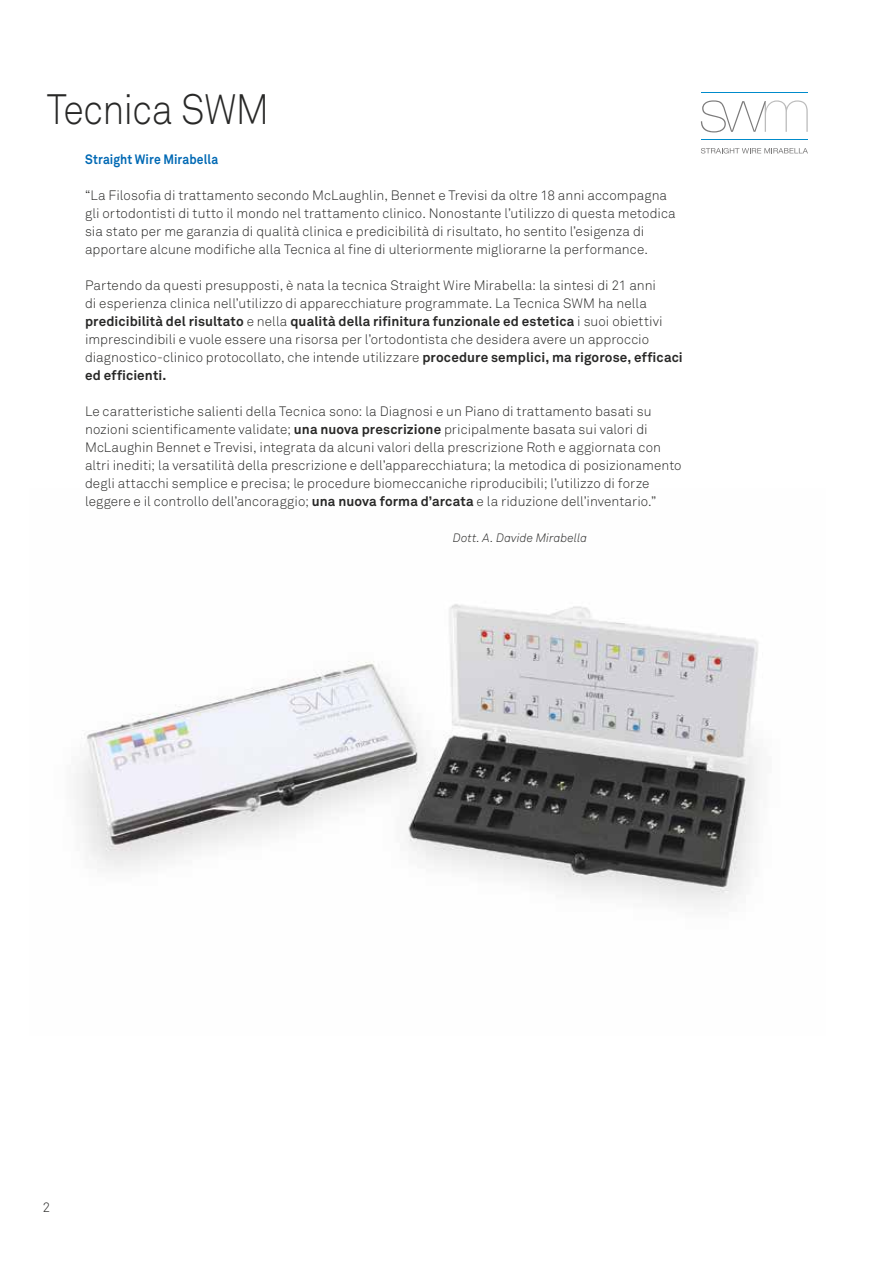
<style>
.page{position:relative;width:893px;height:1263px;background:#fff}
.page>*{position:absolute;margin:0;border:0;box-sizing:border-box;transform-origin:0 0}
.t1{font:42px "Akkurat Light Pro";letter-spacing:-.02em;color:#282827;scale:.9 1}
.t2{font:13.5px/18px "Akkurat Light Pro";letter-spacing:.005em;color:#282827}
.t3{font:700 13.5px "Akkurat Pro";letter-spacing:.005em;color:#282827}
.t4{font:700 13.5px "Akkurat Pro";letter-spacing:.01em;color:#0069b4;scale:.9 1}
.t5{font:italic 12px "Akkurat Light Pro";letter-spacing:.01em;color:#282827}
.s1{font-family:"Akkurat Light Pro";font-weight:400}
.s2{font-family:"Akkurat Pro";font-weight:700}
</style>
<div class="page">
<img style="left:76px;top:604px;width:682px;height:303px">
<hr style="left:701px;top:92px;width:107px;height:1px;background:#008bcb">
<hr style="left:701px;top:139px;width:107px;height:1px;background:#008bcb">
<svg style="left:701px;top:148px;width:107px;height:6px"></svg>
<svg style="left:701px;top:100px;width:107px;height:32px"></svg>
<h1 class="t1" style="left:47px;top:84px;width:249px">Tecnica SWM</h1>
<p class="t4" style="left:85px;top:151px;width:149px">Straight Wire Mirabella</p>
<p class="t2" style="left:85px;top:187px;width:592px">“La Filosofia di trattamento secondo McLaughlin, Bennet e Trevisi da oltre 18 anni accompagna gli ortodontisti di tutto il mondo nel trattamento clinico. Nonostante l’utilizzo di questa metodica sia stato per me garanzia di qualità clinica e predicibilità di risultato, ho sentito l’esigenza di apportare alcune modifiche alla Tecnica al fine di ulteriormente migliorarne la performance.</p>
<p class="t2" style="left:85px;top:277px;width:573px">Partendo da questi presupposti, è nata la tecnica Straight Wire Mirabella: la sintesi di 21 anni di esperienza clinica nell’utilizzo di apparecchiature programmate. La Tecnica SWM ha nella</p>
<p class="t3" style="left:85px;top:313px;width:579px">predicibilità del risultato <span class="s1">e nella</span> qualità della rifinitura funzionale ed estetica <span class="s1">i suoi obiettivi</span></p>
<p class="t2" style="left:85px;top:331px;width:599px">imprescindibili e vuole essere una risorsa per l’ortodontista che desidera avere un approccio diagnostico-clinico protocollato, che intende utilizzare <span class="s2">procedure semplici, ma rigorose, efficaci</span></p>
<p class="t3" style="left:85px;top:367px;width:83px">ed efficienti.</p>
<p class="t2" style="left:85px;top:403px;width:598px">Le caratteristiche salienti della Tecnica sono: la Diagnosi e un Piano di trattamento basati su nozioni scientificamente validate; <span class="s2">una nuova prescrizione</span> pricipalmente basata sui valori di McLaughin Bennet e Trevisi, integrata da alcuni valori della prescrizione Roth e aggiornata con altri inediti; la versatilità della prescrizione e dell’apparecchiatura; la metodica di posizionamento degli attacchi semplice e precisa; le procedure biomeccaniche riproducibili; l’utilizzo di forze leggere e il controllo dell’ancoraggio; <span class="s2">una nuova forma d’arcata</span> e la riduzione dell’inventario.”</p>
<p class="t5" style="left:453px;top:531px;width:136px">Dott. A. Davide Mirabella</p>
<p class="t2" style="left:43px;top:1198px;width:9px">2</p>
</div>
